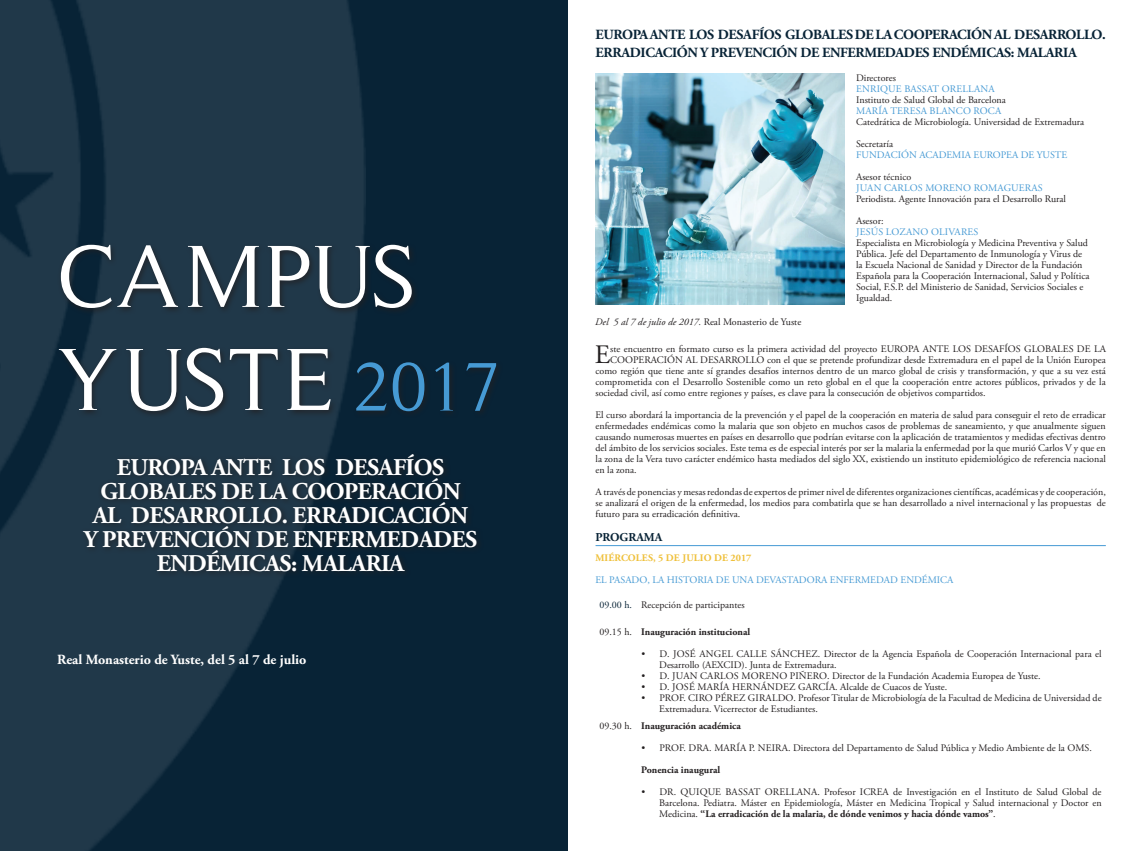
<style>
.page{position:relative;width:1134px;height:851px;background:#fff}
.page>*{position:absolute;margin:0;border:0;box-sizing:border-box;transform-origin:0 0}
.t1{font:90px/103px "Roman Serif";color:#fff}
.t2{font:26.6px "Adobe Garamond Pro";color:#231f20}
.t3{font:700 24px/24px "Adobe Garamond Pro";letter-spacing:-.025em;color:#fff;text-align:center}
.t4{font:700 14px/18px "Adobe Garamond Pro";letter-spacing:-.025em;color:#082336}
.t5{font:700 14px "Adobe Garamond Pro";color:#fff}
.t6{font:700 12px "Adobe Garamond Pro";color:#082336}
.t7{font:10px/11px "Adobe Garamond Pro";color:#231f20;text-align:justify}
.t8{font:10px "Adobe Garamond Pro";color:#469ad4}
.t9{font:700 10px "Adobe Garamond Pro";color:#231f20}
.t10{font:italic 10px "Adobe Garamond Pro";color:#231f20}
.t11{font:700 10px "Adobe Garamond Pro";color:#efc03a}
.s1{font-size:70px;color:#469ad4}
.s2{font-style:normal}
.s3{color:#082336}
.s4{font-weight:400}
.s5{font-weight:700}
</style>
<div class="page">
<div style="left:0;top:0;width:567px;height:850px;background:#082336"></div>
<img style="left:0;top:0;width:366px;height:850px">
<div style="left:57px;top:241px;width:362px;height:74px;background:#231f20;opacity:.75"></div>
<div style="left:56px;top:344px;width:282px;height:74px;background:#231f20;opacity:.75"></div>
<div style="left:353px;top:359px;width:150px;height:59px;background:#092235"></div>
<div style="left:80px;top:450px;width:404px;height:128px;background:#231f20;opacity:.75"></div>
<hr style="left:595px;top:545px;width:511px;height:1px;background:#469ad4">
<img style="left:595px;top:74px;width:250px;height:230px">
<h1 class="t1" style="left:57px;top:224px;width:445px">CAMPUS<br>YUSTE <span class="s1">2017</span></h1>
<h3 class="t3" style="left:84px;top:455px;width:395px">EUROPA ANTE LOS DESAFÍOS<br>GLOBALES DE LA COOPERACIÓN<br>AL DESARROLLO. ERRADICACIÓN<br>Y PREVENCIÓN DE ENFERMEDADES<br>ENDÉMICAS: MALARIA</h3>
<h3 class="t5" style="left:57px;top:651px;width:251px">Real Monasterio de Yuste, del 5 al 7 de julio</h3>
<h3 class="t4" style="left:595px;top:25px;width:512px">EUROPA ANTE LOS DESAFÍOS GLOBALES DE LA COOPERACIÓN AL DESARROLLO.<br>ERRADICACIÓN Y PREVENCIÓN DE ENFERMEDADES ENDÉMICAS: MALARIA</h3>
<p class="t10" style="left:595px;top:316px;width:208px">Del 5 al 7 de julio de 2017. <span class="s2">Real Monasterio de Yuste</span></p>
<p class="t7" style="left:856px;top:73px;width:41px">Directores</p>
<p class="t8" style="left:856px;top:83px;width:140px">ENRIQUE BASSAT ORELLANA</p>
<p class="t7" style="left:856px;top:95px;width:151px">Instituto de Salud Global de Barcelona</p>
<p class="t8" style="left:856px;top:105px;width:147px">MARÍA TERESA BLANCO ROCA</p>
<p class="t7" style="left:856px;top:117px;width:230px">Catedrática de Microbiología. Universidad de Extremadura</p>
<p class="t7" style="left:856px;top:139px;width:38px">Secretaría</p>
<p class="t8" style="left:856px;top:149px;width:213px">FUNDACIÓN ACADEMIA EUROPEA DE YUSTE</p>
<p class="t7" style="left:856px;top:172px;width:57px">Asesor técnico</p>
<p class="t8" style="left:856px;top:182px;width:12px">Juan</p>
<p class="t8" style="left:884px;top:182px;width:15px">Carlos</p>
<p class="t8" style="left:925px;top:182px;width:18px">Moreno</p>
<p class="t8" style="left:974px;top:182px;width:15px">Romagueras</p>
<p class="t7" style="left:856px;top:194px;width:211px">Periodista. Agente Innovación para el Desarrollo Rural</p>
<p class="t7" style="left:856px;top:216px;width:29px">Asesor:</p>
<p class="t8" style="left:856px;top:226px;width:59px">Jesús Lozano</p>
<p class="t8" style="left:931px;top:226px;width:15px">Olivares</p>
<p class="t7" style="left:856px;top:238px;width:235px;text-align:left">Especialista en Microbiología y Medicina Preventiva y Salud Pública. Jefe del Departamento de Inmunología y Virus de la Escuela Nacional de Sanidad y Director de la Fundación Española para la Cooperación Internacional, Salud y Política Social, F.S.P. del Ministerio de Sanidad, Servicios Sociales e Igualdad.</p>
<h2 class="t2" style="left:595px;top:339px;width:17px">E</h2>
<p class="t7" style="left:610px;top:344px;width:497px">ste encuentro en formato curso es la primera actividad del proyecto EUROPA ANTE LOS DESAFÍOS GLOBALES DE LA</p>
<p class="t7" style="left:610px;top:355px;width:497px">COOPERACIÓN AL DESARROLLO con el que se pretende profundizar desde Extremadura en el papel de la Unión Europea</p>
<p class="t7" style="left:595px;top:366px;width:512px">como región que tiene ante sí grandes desafíos internos dentro de un marco global de crisis y transformación, y que a su vez está</p>
<p class="t7" style="left:595px;top:377px;width:512px">comprometida con el Desarrollo Sostenible como un reto global en el que la cooperación entre actores públicos, privados y de la</p>
<p class="t7" style="left:595px;top:388px;width:392px">sociedad civil, así como entre regiones y países, es clave para la consecución de objetivos compartidos.</p>
<p class="t7" style="left:595px;top:410px;width:512px">El curso abordará la importancia de la prevención y el papel de la cooperación en materia de salud para conseguir el reto de erradicar enfermedades endémicas como la malaria que son objeto en muchos casos de problemas de saneamiento, y que anualmente siguen causando numerosas muertes en países en desarrollo que podrían evitarse con la aplicación de tratamientos y medidas efectivas dentro del ámbito de los servicios sociales. Este tema es de especial interés por ser la malaria la enfermedad por la que murió Carlos V y que en la zona de la Vera tuvo carácter endémico hasta mediados del siglo XX, existiendo un instituto epidemiológico de referencia nacional en la zona.</p>
<p class="t7" style="left:595px;top:487px;width:512px">A través de ponencias y mesas redondas de expertos de primer nivel de diferentes organizaciones científicas, académicas y de cooperación, se analizará el origen de la enfermedad, los medios para combatirla que se han desarrollado a nivel internacional y las propuestas de futuro para su erradicación definitiva.</p>
<p class="t6" style="left:595px;top:530px;width:68px">PROGRAMA</p>
<p class="t11" style="left:595px;top:552px;width:17px">Miércoles</p>
<p class="t11" style="left:653px;top:552px;width:41px">, 5 de julio</p>
<p class="t11" style="left:714px;top:552px;width:39px">de 2017</p>
<p class="t8" style="left:595px;top:573px;width:360px">EL PASADO, LA HISTORIA DE UNA DEVASTADORA ENFERMEDAD ENDÉMICA</p>
<p class="t7" style="left:599px;top:599px;width:147px"><span class="s3">09.00 h.</span> Recepción de participantes</p>
<p class="t9" style="left:599px;top:625px;width:152px"><span class="s4">09.15 h.</span> Inauguración institucional</p>
<p class="t7" style="left:641px;top:648px;width:43px">• D. José</p>
<p class="t7" style="left:699px;top:648px;width:15px">Angel</p>
<p class="t7" style="left:736px;top:648px;width:15px">Calle</p>
<p class="t7" style="left:771px;top:648px;width:20px">Sánche</p>
<p class="t7" style="left:659px;top:648px;width:444px;text-indent:152px">z. Director de la Agencia Española de Cooperación Internacional para el<br>Desarrollo (AEXCID). Junta de Extremadura.</p>
<p class="t7" style="left:641px;top:670px;width:43px">• D. Juan</p>
<p class="t7" style="left:700px;top:670px;width:15px">Carlos</p>
<p class="t7" style="left:741px;top:670px;width:18px">Moreno</p>
<p class="t7" style="left:790px;top:670px;width:25px">Piñero</p>
<p class="t7" style="left:827px;top:670px;width:215px">. Director de la Fundación Academia Europea de Yuste.</p>
<p class="t7" style="left:641px;top:681px;width:42px">• D. José</p>
<p class="t7" style="left:697px;top:681px;width:17px">María</p>
<p class="t7" style="left:732px;top:681px;width:16px">Hern</p>
<p class="t7" style="left:761px;top:681px;width:15px">ánde</p>
<p class="t7" style="left:789px;top:681px;width:24px">z García</p>
<p class="t7" style="left:835px;top:681px;width:114px">. Alcalde de Cuacos de Yuste.</p>
<p class="t7" style="left:641px;top:692px;width:61px">• Prof. Ciro</p>
<p class="t7" style="left:715px;top:692px;width:13px">Pére</p>
<p class="t7" style="left:739px;top:692px;width:24px">z Giraldo</p>
<p class="t7" style="left:659px;top:692px;width:444px;text-indent:134px">. Profesor Titular de Microbiología de la Facultad de Medicina de Universidad de<br>Extremadura. Vicerrector de Estudiantes.</p>
<p class="t9" style="left:599px;top:720px;width:143px"><span class="s4">09.30 h.</span> Inauguración académica</p>
<p class="t7" style="left:641px;top:743px;width:90px">• Prof. Dra. María</p>
<p class="t7" style="left:749px;top:743px;width:24px">P. Neira</p>
<p class="t7" style="left:788px;top:743px;width:305px">. Directora del Departamento de Salud Pública y Medio Ambiente de la OMS.</p>
<p class="t9" style="left:641px;top:764px;width:80px">Ponencia inaugural</p>
<p class="t7" style="left:641px;top:787px;width:55px">• Dr. Quique</p>
<p class="t7" style="left:725px;top:787px;width:13px">Bassat</p>
<p class="t7" style="left:765px;top:787px;width:16px">Orellana</p>
<p class="t7" style="left:659px;top:787px;width:444px;text-indent:158px">. Profesor ICREA de Investigación en el Instituto de Salud Global de Barcelona. Pediatra. Máster en Epidemiología, Máster en Medicina Tropical y Salud internacional y Doctor en Medicina. <span class="s5">“La erradicación de la malaria, de dónde venimos y hacia dónde vamos”</span>.</p>
</div>
